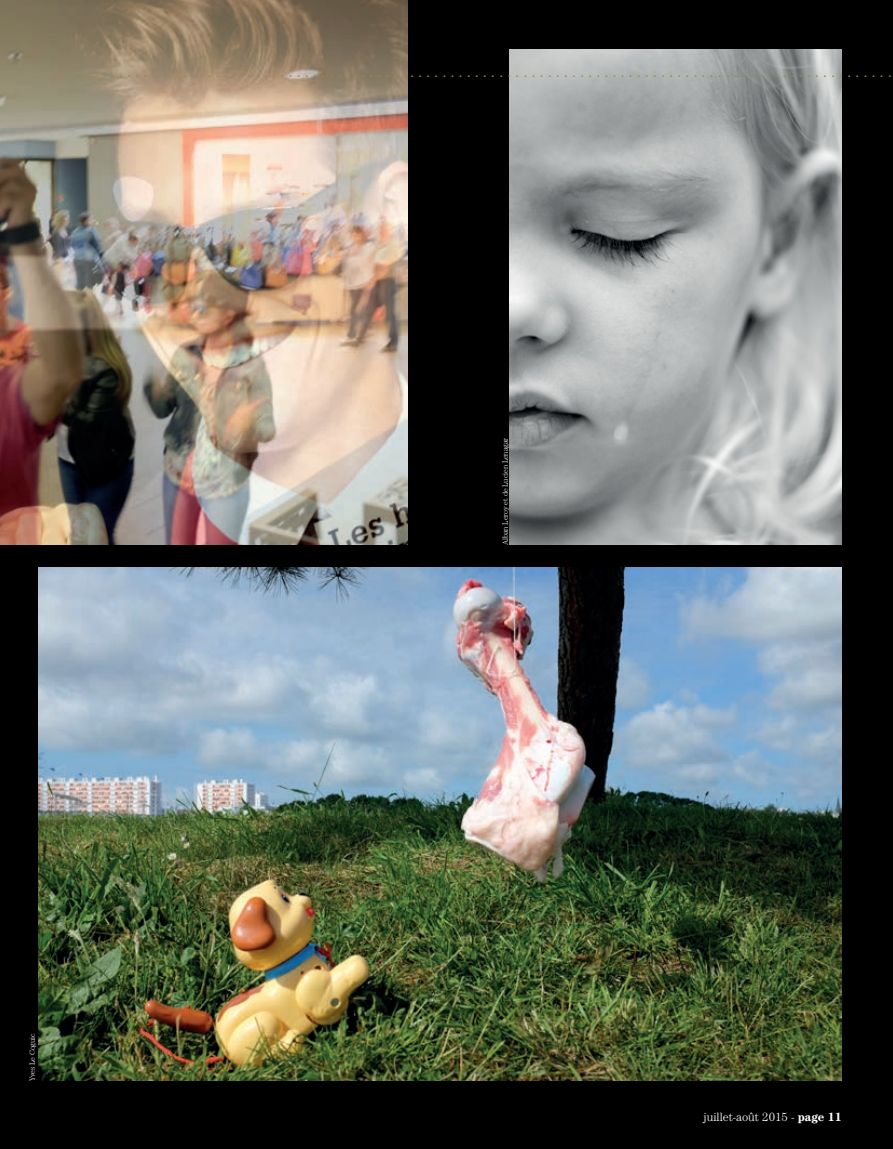
<style>
.page{position:relative;width:893px;height:1149px;background:#fff}
.page>*{position:absolute;margin:0;border:0;box-sizing:border-box;transform-origin:0 0}
.t1{font:300 12px "Century IT Cby BT";color:#fff}
.t2{font:700 10.5px "Century";color:#9b8c39}
.t3{font:300 7.5px "Century";letter-spacing:-.01em;color:#fff}
.s1{font-weight:700}
</style>
<div class="page">
<div style="left:0;top:0;width:893px;height:1148px;background:#000"></div>
<img style="left:0;top:0;width:407px;height:544px">
<img style="left:510px;top:50px;width:332px;height:494px">
<img style="left:38px;top:567px;width:804px;height:513px">
<p class="t2" style="left:6px;top:67px;width:887px">. . . . . . . . . . . . . . . . . . . . . . . . . . . . . . . . . . . . . . . . . . . . . . . . . . . . . . . . . . . . . . . . . . . . . . . . . . . . . . . . . . . . . . . . . . . . . . . . . . . . . . . . . . . . . .</p>
<p class="t3" style="left:28px;top:1080px;width:49px;rotate:-90deg">Yves Le Coguic</p>
<p class="t3" style="left:501px;top:544px;width:109px;rotate:-90deg">Alban Leroy et de Lucien Lenagar</p>
<p class="t1" style="left:704px;top:1108px;width:140px">juillet-août 2015 - <span class="s1">page 11</span></p>
</div>
